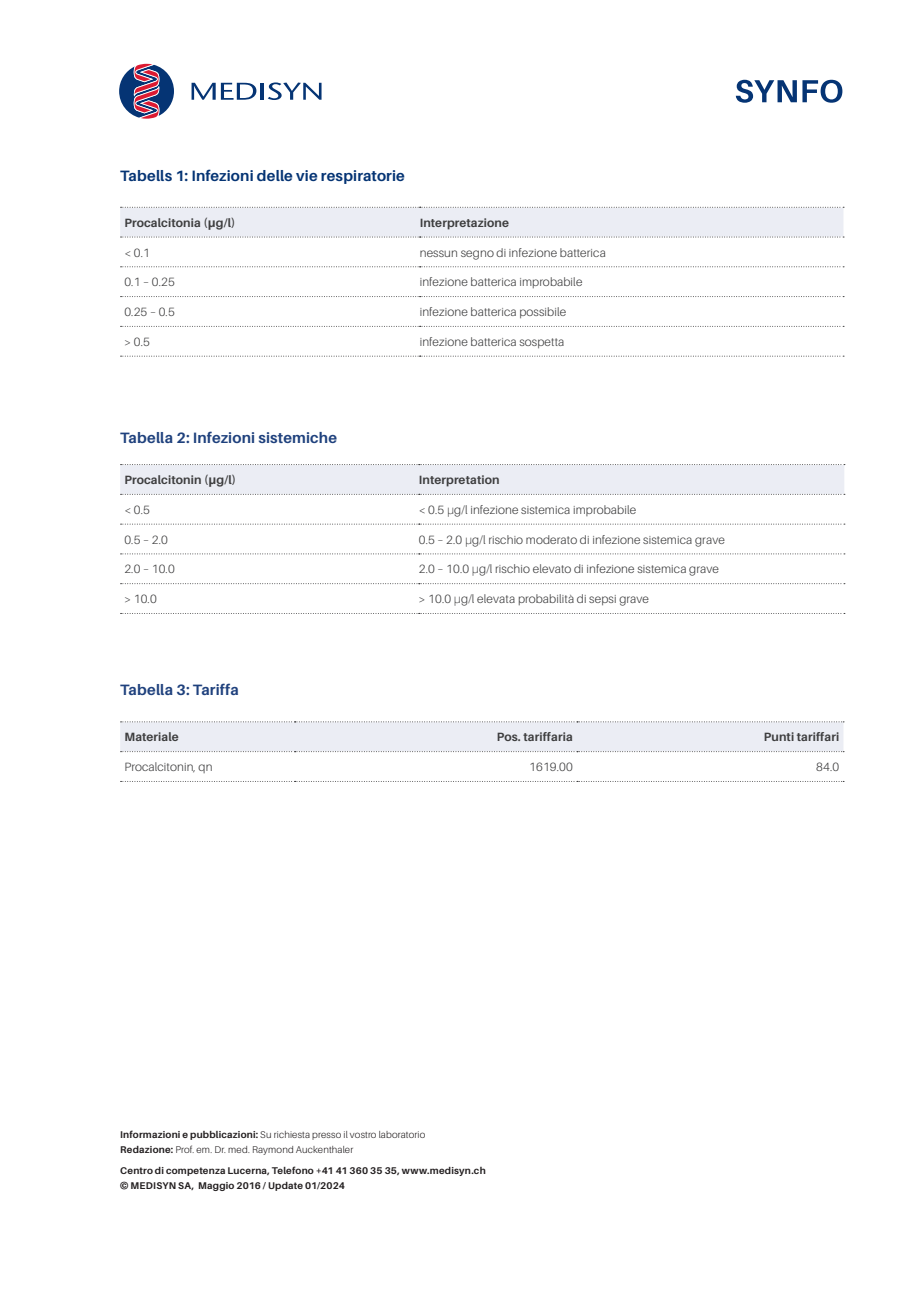
<style>
.page{position:relative;width:919px;height:1289px;background:#fff}
.page>*{position:absolute;margin:0;border:0;box-sizing:border-box;transform-origin:0 0}
.t1{font:700 15px "Aileron";letter-spacing:.01em;color:#1f417d}
.t2{font:700 15px "Aileron";letter-spacing:.01em;color:#053474}
.t3{font:300 12px "Aileron";letter-spacing:.01em;color:#3e3e3f}
.t4{font:700 12px "Aileron";letter-spacing:.01em;color:#3e3e3f}
.t5{font:300 9.75px/15px "Aileron";letter-spacing:.015em;color:#231f20}
.t6{font:700 9.75px/15px "Aileron";letter-spacing:.02em;color:#231f20}
.s1{font-family:"Open Sans"}
.s2{font-weight:700}
</style>
<div class="page">
<svg style="left:735px;top:80px;width:61px;height:23px"></svg>
<svg style="left:802px;top:80px;width:40px;height:23px"></svg>
<svg style="left:191px;top:83px;width:65px;height:17px"></svg>
<hr style="left:260px;top:83px;width:3px;height:17px;background:#053474">
<svg style="left:268px;top:82px;width:53px;height:18px"></svg>
<svg style="left:119px;top:64px;width:55px;height:55px"></svg>
<svg style="left:120px;top:464px;width:724px;height:31px;background:#e8eaf0"></svg>
<svg style="left:120px;top:523px;width:724px;height:1px"></svg>
<svg style="left:120px;top:553px;width:724px;height:1px"></svg>
<svg style="left:120px;top:583px;width:724px;height:1px"></svg>
<svg style="left:120px;top:613px;width:724px;height:1px"></svg>
<svg style="left:120px;top:721px;width:724px;height:31px;background:#e8eaf1"></svg>
<svg style="left:120px;top:781px;width:724px;height:1px"></svg>
<svg style="left:120px;top:207px;width:724px;height:31px;background:#e8eaf1"></svg>
<svg style="left:120px;top:266px;width:724px;height:1px"></svg>
<svg style="left:120px;top:296px;width:724px;height:1px"></svg>
<svg style="left:120px;top:326px;width:724px;height:1px"></svg>
<svg style="left:120px;top:356px;width:724px;height:1px"></svg>
<p class="t2" style="left:120px;top:167px;width:286px">Tabells 1: Infezioni delle vie respiratorie</p>
<p class="t4" style="left:124px;top:216px;width:113px">Procalcitonia (<span class="s1">μ</span>g/l)</p>
<p class="t4" style="left:419px;top:216px;width:91px">Interpretazione</p>
<p class="t3" style="left:124px;top:246px;width:27px">&lt; 0.1</p>
<p class="t3" style="left:419px;top:246px;width:188px">nessun segno di infezione batterica</p>
<p class="t3" style="left:124px;top:275px;width:52px">0.1 – 0.25</p>
<p class="t3" style="left:419px;top:275px;width:164px">infezione batterica improbabile</p>
<p class="t3" style="left:124px;top:305px;width:52px">0.25 – 0.5</p>
<p class="t3" style="left:419px;top:305px;width:148px">infezione batterica possibile</p>
<p class="t3" style="left:124px;top:335px;width:27px">&gt; 0.5</p>
<p class="t3" style="left:419px;top:335px;width:146px">infezione batterica sospetta</p>
<p class="t1" style="left:120px;top:429px;width:218px">Tabella 2: Infezioni sistemiche</p>
<p class="t4" style="left:124px;top:473px;width:113px">Procalcitonin (<span class="s1">μ</span>g/l)</p>
<p class="t4" style="left:419px;top:473px;width:82px">Interpretation</p>
<p class="t3" style="left:124px;top:503px;width:27px">&lt; 0.5</p>
<p class="t3" style="left:419px;top:503px;width:219px">&lt; 0.5 <span class="s1">μ</span>g/l infezione sistemica improbabile</p>
<p class="t3" style="left:124px;top:533px;width:45px">0.5 – 2.0</p>
<p class="t3" style="left:419px;top:533px;width:307px">0.5 – 2.0 <span class="s1">μ</span>g/l rischio moderato di infezione sistemica grave</p>
<p class="t3" style="left:124px;top:562px;width:52px">2.0 – 10.0</p>
<p class="t3" style="left:419px;top:562px;width:301px">2.0 – 10.0 <span class="s1">μ</span>g/l rischio elevato di infezione sistemica grave</p>
<p class="t3" style="left:124px;top:592px;width:34px">&gt; 10.0</p>
<p class="t3" style="left:419px;top:592px;width:232px">&gt; 10.0 <span class="s1">μ</span>g/l elevata probabilità di sepsi grave</p>
<p class="t1" style="left:120px;top:681px;width:120px">Tabella 3: Tariffa</p>
<p class="t4" style="left:124px;top:730px;width:56px">Materiale</p>
<p class="t4" style="left:497px;top:730px;width:77px">Pos. tariffaria</p>
<p class="t4" style="left:763px;top:730px;width:77px">Punti tariffari</p>
<p class="t3" style="left:124px;top:760px;width:90px">Procalcitonin, qn</p>
<p class="t3" style="left:529px;top:760px;width:45px">1619.00</p>
<p class="t3" style="left:816px;top:760px;width:24px">84.0</p>
<p class="t5" style="left:120px;top:1127px;width:307px"><span class="s2">Informazioni e pubblicazioni:</span> Su richiesta presso il vostro laboratorio<br><span class="s2">Redazione:</span> Prof. em. Dr. med. Raymond Auckenthaler</p>
<p class="t6" style="left:120px;top:1163px;width:367px">Centro di competenza Lucerna, Telefono +41 41 360 35 35, www.medisyn.ch © MEDISYN SA, Maggio 2016 / Update 01/2024</p>
</div>
